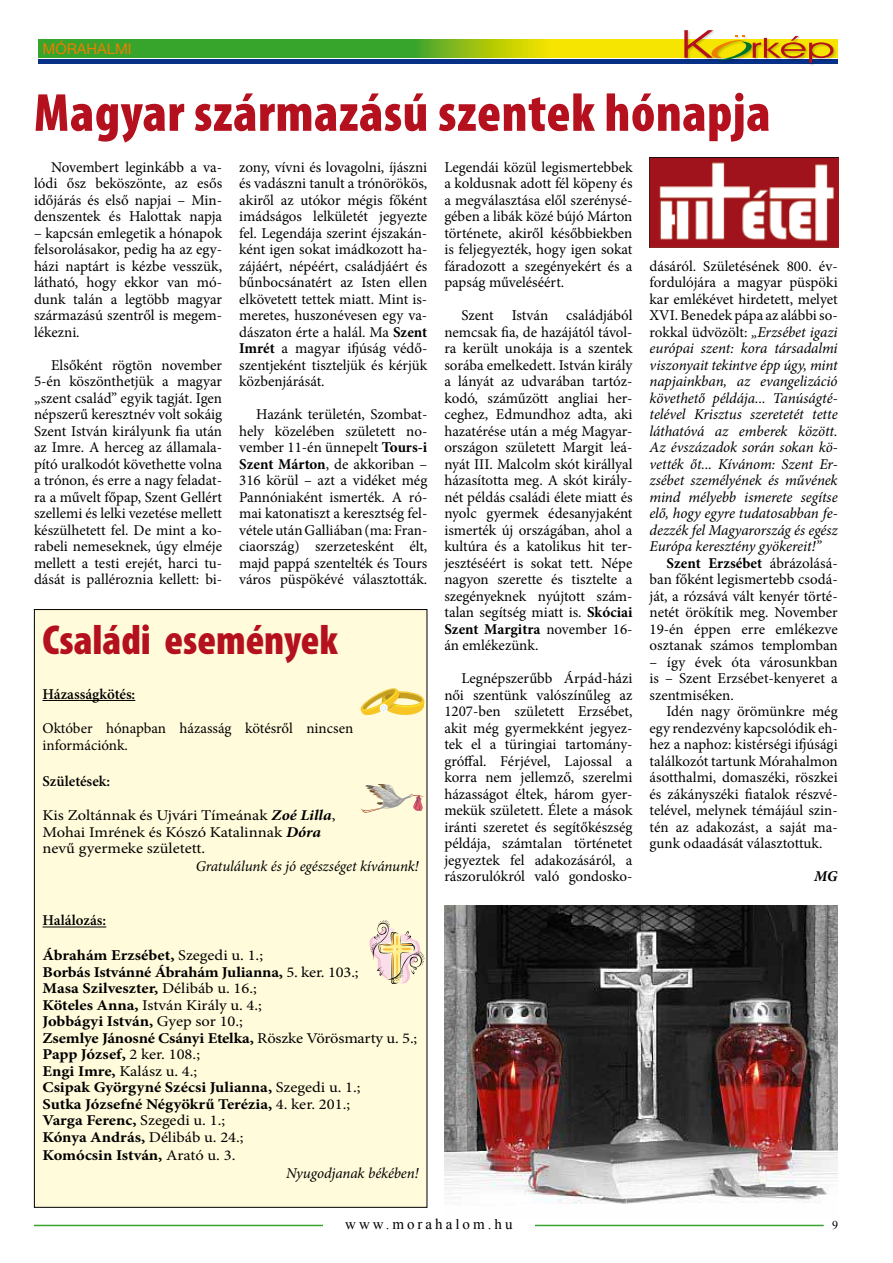
<style>
.page{position:relative;width:893px;height:1263px;background:#fff}
.page>*{position:absolute;margin:0;border:0;box-sizing:border-box;transform-origin:0 0}
.t1{font:900 condensed 54px "Myriad Pro";letter-spacing:.01em;color:#b4101d}
.t2{font:900 condensed 42px "Myriad Pro";color:#b4101d}
.t3{font:15px/16.5px "Minion Pro";color:#000;text-align:justify}
.t4{font:italic 15px/16.5px "Minion Pro";letter-spacing:-.01em;color:#000;text-align:justify}
.t5{font:700 15px/16.5px "Minion Pro";letter-spacing:-.005em;color:#000;scale:1.1 1}
.t6{font:15px/16.5px "Minion Pro";color:#000;scale:1.1 1}
.t7{font:600 15px "Minion Pro";color:#000}
.t8{font:15px "Times New Roman";letter-spacing:.2em;color:#000}
.t9{font:italic 700 15px "Minion Pro";color:#000}
.t10{font:14.85px "Helvetica M";color:#ee7d00}
.t11{font:12px "Times New Roman";color:#000}
.s1{font-weight:700}
.s2{font-style:normal}
.s3{font-weight:700;font-style:italic}
.s4{font-weight:400}
</style>
<div class="page">
<svg style="left:38px;top:39px;width:800px;height:18px;background:#75b81c"></svg>
<hr style="left:38px;top:59px;width:800px;height:4px;background:#073187">
<div style="left:684px;top:30px;width:153px;height:36px;background:#000;opacity:.2"></div>
<svg style="left:684px;top:30px;width:149px;height:33px"></svg>
<hr style="left:34px;top:1225px;width:790px;height:1px;background:#37a42c">
<div style="left:323px;top:1218px;width:211px;height:11px;background:#fff"></div>
<div style="left:34px;top:609px;width:393px;height:598px;background:#fffbdb"></div>
<hr style="left:43px;top:700px;width:92px;height:1px;background:#000">
<hr style="left:43px;top:926px;width:63px;height:1px;background:#000">
<svg style="left:361px;top:688px;width:63px;height:27px"></svg>
<svg style="left:361px;top:784px;width:63px;height:29px"></svg>
<svg style="left:369px;top:920px;width:56px;height:64px"></svg>
<img style="left:650px;top:158px;width:188px;height:90px">
<img style="left:444px;top:906px;width:393px;height:298px">
<p class="t10" style="left:42px;top:40px;width:91px">MÓRAHALM I</p>
<h1 class="t1" style="left:34px;top:83px;width:738px">Magyar származású szentek hónapja</h1>
<p class="t3" style="left:444px;top:159px;width:190px">Legendái közül legismertebbek a koldusnak adott fél köpeny és a megválasztása elől szerénysé&shy;gében a libák közé bújó Márton története, akiről későbbiekben is feljegyezték, hogy igen sokat fáradozott a szegényekért és a papság műveléséért.</p>
<p class="t3" style="left:444px;top:307px;width:190px;text-indent:17px">Szent István családjából nemcsak fia, de hazájától távol&shy;ra került unokája is a szentek sorába emelkedett. István király a lányát az udvarában tartóz&shy;kodó, száműzött angliai her&shy;ceghez, Edmundhoz adta, aki hazatérése után a még Magyar&shy;országon született Margit leá&shy;nyát III. Malcolm skót királlyal házasította meg. A skót király&shy;nét példás családi élete miatt és nyolc gyermek édesanyjaként ismerték új országában, ahol a kultúra és a katolikus hit ter&shy;jesztéséért is sokat tett. Népe nagyon szerette és tisztelte a szegényeknek nyújtott szám&shy;talan segítség miatt is. <span class="s1">Skóciai Szent Margitra</span> november 16- án emlékezünk.</p>
<p class="t3" style="left:444px;top:670px;width:190px;text-indent:17px">Legnépszerűbb Árpád-házi női szentünk valószínűleg az 1207-ben született Erzsébet, akit még gyermekként jegyez&shy;tek el a türingiai tartomány&shy;gróffal. Férjével, Lajossal a korra nem jellemző, szerelmi házasságot éltek, három gyer&shy;mekük született. Élete a mások iránti szeretet és segítőkészség példája, számtalan történetet jegyeztek fel adakozásáról, a rászorulókról való gondosko-</p>
<p class="t3" style="left:34px;top:159px;width:190px;text-indent:17px">Novembert leginkább a va&shy;lódi ősz beköszönte, az esős időjárás és első napjai – Min&shy;denszentek és Halottak napja</p>
<p class="t3" style="left:34px;top:225px;width:190px">– kapcsán emlegetik a hónapok felsorolásakor, pedig ha az egy&shy;házi naptárt is kézbe vesszük, látható, hogy ekkor van mó&shy;dunk talán a legtöbb magyar származású szentről is megem&shy;lékezni.</p>
<p class="t3" style="left:34px;top:357px;width:190px;text-indent:17px">Elsőként rögtön november 5-én köszönthetjük a magyar „szent család” egyik tagját. Igen népszerű keresztnév volt sokáig Szent István királyunk fia után az Imre. A herceg az államala&shy;pító uralkodót követhette volna a trónon, és erre a nagy feladat&shy;ra a művelt főpap, Szent Gellért szellemi és lelki vezetése mellett készülhetett fel. De mint a ko&shy;rabeli nemeseknek, úgy elméje mellett a testi erejét, harci tu&shy;dását is palléroznia kellett: bi-</p>
<p class="t3" style="left:239px;top:159px;width:190px">zony, vívni és lovagolni, íjászni és vadászni tanult a trónörökös, akiről az utókor mégis főként imádságos lelkületét jegyezte fel. Legendája szerint éjszakán&shy;ként igen sokat imádkozott ha&shy;zájáért, népéért, családjáért és bűnbocsánatért az Isten ellen elkövetett tettek miatt. Mint is&shy;meretes, huszonévesen egy va&shy;dászaton érte a halál. Ma <span class="s1">Szent Imrét</span> a magyar ifjúság védő&shy;szentjeként tiszteljük és kérjük közbenjárását.</p>
<p class="t3" style="left:239px;top:406px;width:190px;text-indent:17px">Hazánk területén, Szombat&shy;hely közelében született no&shy;vember 11-én ünnepelt <span class="s1">Tours-i Szent Márton</span>, de akkoriban – 316 körül – azt a vidéket még Pannóniaként ismerték. A ró&shy;mai katonatiszt a keresztség fel&shy;vétele után Galliában (ma: Fran&shy;ciaország) szerzetesként élt, majd pappá szentelték és Tours város püspökévé választották.</p>
<p class="t4" style="left:649px;top:258px;width:190px"><span class="s2">dásáról. Születésének 800. év&shy;fordulójára a magyar püspöki kar emlékévet hirdetett, melyet XVI. Benedek pápa az alábbi so&shy;rokkal üdvözölt:</span> „Erzsébet igazi európai szent: kora társadalmi viszonyait tekintve épp úgy, mint napjainkban, az evangelizáció követhető példája... Tanúságté&shy;telével Krisztus szeretetét tette láthatóvá az emberek között.<br>Az évszázadok során sokan kö&shy;vették őt... Kívánom: Szent Er&shy;zsébet személyének és művének mind mélyebb ismerete segítse elő, hogy egyre tudatosabban fe&shy;dezzék fel Magyarország és egész Európa keresztény gyökereit!”</p>
<p class="t3" style="left:649px;top:555px;width:190px;text-indent:17px"><span class="s1">Szent Erzsébet</span> ábrázolásá&shy;ban főként legismertebb csodá&shy;ját, a rózsává vált kenyér törté&shy;netét örökítik meg. November 19-én éppen erre emlékezve osztanak számos templomban</p>
<p class="t3" style="left:649px;top:654px;width:190px">– így évek óta városunkban is – Szent Erzsébet-kenyeret a szentmiséken.</p>
<p class="t3" style="left:649px;top:703px;width:190px;text-indent:17px">Idén nagy örömünkre még egy rendezvény kapcsolódik eh&shy;hez a naphoz: kistérségi ifjúsági találkozót tartunk Mórahalmon ásotthalmi, domaszéki, röszkei és zákányszéki fiatalok részvé&shy;telével, melynek témájául szin&shy;tén az adakozást, a saját ma&shy;gunk odaadását választottuk.</p>
<p class="t9" style="left:814px;top:866px;width:25px">MG</p>
<h2 class="t2" style="left:43px;top:616px;width:297px">Családi események</h2>
<p class="t7" style="left:43px;top:684px;width:94px">Házasságkötés:</p>
<p class="t3" style="left:43px;top:720px;width:312px">Október hónapban házasság kötésről nincsen információnk.</p>
<p class="t7" style="left:43px;top:771px;width:69px">Születések:</p>
<p class="t6" style="left:43px;top:807px;width:268px">Kis Zoltánnak és Ujvári Tímeának <span class="s3">Zoé Lilla</span>,<br>Mohai Imrének és Kószó Katalinnak <span class="s3">Dóra </span>nevű gyermeke született.</p>
<p class="t4" style="left:196px;top:858px;width:225px">Gratulálunk és jó egészséget kívánunk!</p>
<p class="t7" style="left:43px;top:910px;width:65px">Halálozás:</p>
<p class="t5" style="left:43px;top:947px;width:342px">Ábrahám Erzsébet, <span class="s4">Szegedi u. 1.;<br></span>Borbás Istvánné Ábrahám Julianna, <span class="s4">5. ker. 103.;<br></span>Masa Szilveszter, <span class="s4">Délibáb u. 16.;<br></span>Köteles Anna, <span class="s4">István Király u. 4.;<br></span>Jobbágyi István, <span class="s4">Gyep sor 10.;<br></span>Zsemlye Jánosné Csányi Etelka, <span class="s4">Röszke Vörösmarty u. 5.; </span>Papp József, <span class="s4">2 ker. 108.;<br></span>Engi Imre, <span class="s4">Kalász u. 4.;<br></span>Csipak Györgyné Szécsi Julianna, <span class="s4">Szegedi u. 1.;<br></span>Sutka Józsefné Négyökrű Terézia, <span class="s4">4. ker. 201.;<br></span>Varga Ferenc, <span class="s4">Szegedi u. 1.;<br></span>Kónya András, <span class="s4">Délibáb u. 24.;</span></p>
<p class="t5" style="left:43px;top:1146px;width:177px">Komócsin István, <span class="s4">Arató u. 3.</span></p>
<p class="t4" style="left:286px;top:1164px;width:134px">Nyugodjanak békében!</p>
<p class="t8" style="left:345px;top:1214px;width:169px">www.morahalom.hu</p>
<p class="t11" style="left:832px;top:1216px;width:7px">9</p>
</div>
